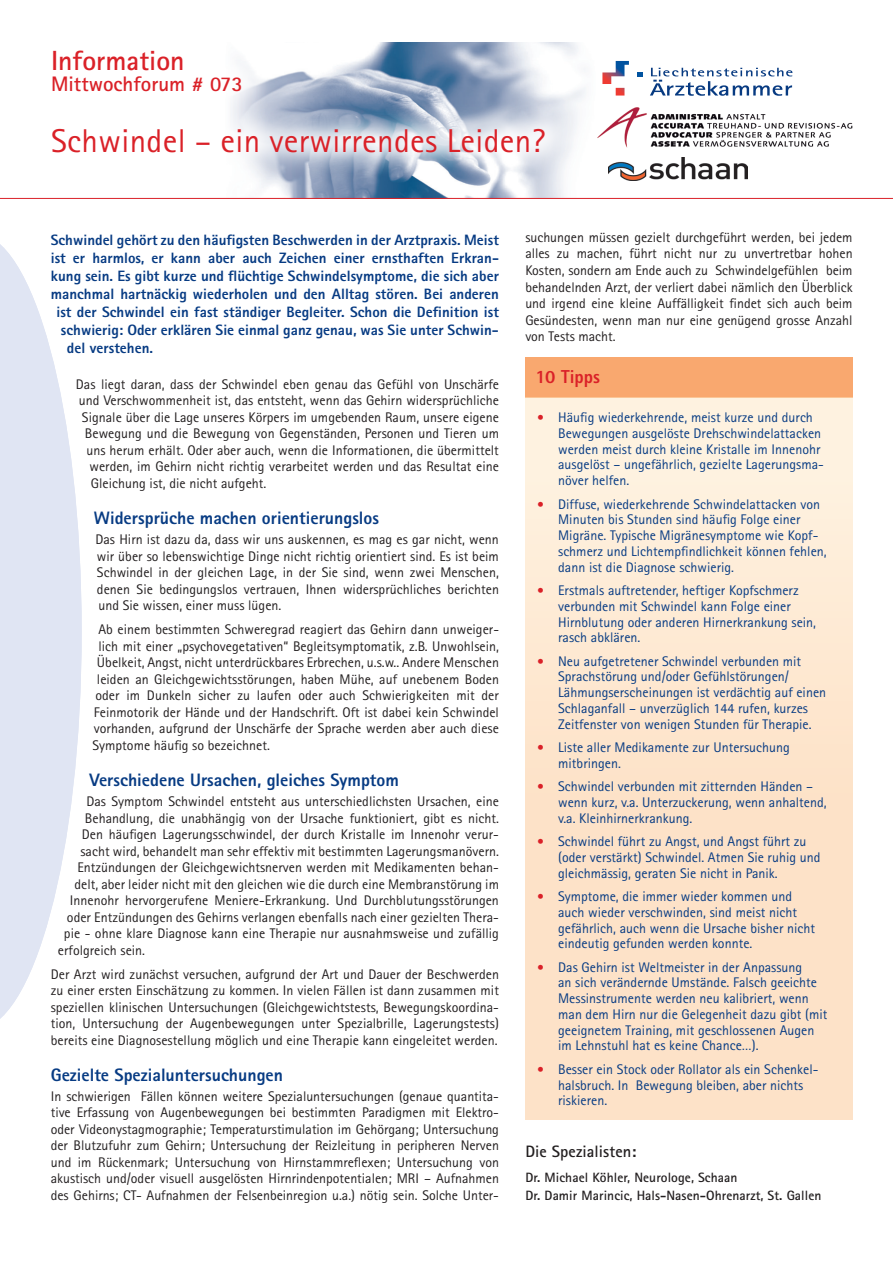
<style>
.page{position:relative;width:893px;height:1263px;background:#fff}
.page>*{position:absolute;margin:0;border:0;box-sizing:border-box;transform-origin:0 0}
.t1{font:33px "Rotis Sans Serif";letter-spacing:.01em;color:#da2128}
.t2{font:700 27.75px "Rotis Sans Serif";color:#da2128}
.t3{font:700 21px "Rotis Sans Serif";color:#da2128}
.t4{font:800 18.75px "Rotis Sans Serif";color:#da2128}
.t5{font:800 18px "Rotis Sans Serif";color:#073b83}
.t6{font:700 16.5px "Rotis Sans Serif";letter-spacing:.005em;color:#231f20}
.t7{font:800 15px "Rotis Sans Serif";color:#073b83}
.t8{font:13.95px/16.5px "Rotis Sans Serif";color:#231f20;text-align:justify}
.t9{font:13.95px/15.8px "Rotis Sans Serif";color:#073b83}
.t10{font:700 13.5px/18px "Rotis Sans Serif";letter-spacing:.005em;color:#231f20}
.s1{font-weight:800;font-size:13.65px;color:#da2128}
</style>
<div class="page">
<svg style="left:0;top:244px;width:82px;height:775px;fill:#e0e5f3"></svg>
<div style="left:525px;top:357px;width:328px;height:40px;background:#f9a86f"></div>
<div style="left:525px;top:397px;width:327px;height:723px;background:linear-gradient(to bottom,#fef1de,#fdddc1)"></div>
<img style="left:225px;top:69px;width:370px;height:129px">
<div style="left:588px;top:46px;width:219px;height:64px;background:#fff"></div>
<svg style="left:638px;top:72px;width:4px;height:4px"></svg>
<svg style="left:602px;top:61px;width:27px;height:35px"></svg>
<svg style="left:650px;top:68px;width:142px;height:28px"></svg>
<img style="left:609px;top:157px;width:139px;height:23px">
<img style="left:597px;top:108px;width:256px;height:40px">
<svg style="left:225px;top:42px;width:357px;height:136px"></svg>
<hr style="left:0;top:198px;width:893px;height:1px;background:#da2128">
<h2 class="t2" style="left:51px;top:43px;width:135px">Information</h2>
<h3 class="t3" style="left:51px;top:70px;width:193px">Mittwochforum # 073</h3>
<h1 class="t1" style="left:51px;top:121px;width:496px">Schwindel – ein verwirrendes Leiden?</h1>
<p class="t7" style="left:51px;top:230px;width:450px">Schwindel gehört zu den häufigsten Beschwerden in der Arztpraxis. Meist</p>
<p class="t7" style="left:51px;top:248px;width:450px">ist er harmlos, er kann aber auch Zeichen einer ernsthaften Erkran-</p>
<p class="t7" style="left:51px;top:266px;width:450px">kung sein. Es gibt kurze und flüchtige Schwindelsymptome, die sich aber</p>
<p class="t7" style="left:51px;top:284px;width:450px">manchmal hartnäckig wiederholen und den Alltag stören. Bei anderen</p>
<p class="t7" style="left:56px;top:302px;width:444px">ist der Schwindel ein fast ständiger Begleiter. Schon die Definition ist</p>
<p class="t7" style="left:61px;top:320px;width:439px">schwierig: Oder erklären Sie einmal ganz genau, was Sie unter Schwin-</p>
<p class="t7" style="left:67px;top:338px;width:88px">del verstehen.</p>
<p class="t8" style="left:76px;top:376px;width:425px">Das liegt daran, dass der Schwindel eben genau das Gefühl von Unschärfe</p>
<p class="t8" style="left:79px;top:392px;width:422px">und Verschwommenheit ist, das entsteht, wenn das Gehirn widersprüchliche</p>
<p class="t8" style="left:82px;top:409px;width:418px">Signale über die Lage unseres Körpers im umgebenden Raum, unsere eigene</p>
<p class="t8" style="left:85px;top:425px;width:416px">Bewegung und die Bewegung von Gegenständen, Personen und Tieren um</p>
<p class="t8" style="left:86px;top:442px;width:414px">uns herum erhält. Oder aber auch, wenn die Informationen, die übermittelt</p>
<p class="t8" style="left:89px;top:458px;width:411px">werden, im Gehirn nicht richtig verarbeitet werden und das Resultat eine</p>
<p class="t8" style="left:91px;top:475px;width:177px">Gleichung ist, die nicht aufgeht.</p>
<p class="t5" style="left:94px;top:506px;width:287px">Widersprüche machen orientierungslos</p>
<p class="t8" style="left:95px;top:531px;width:405px">Das Hirn ist dazu da, dass wir uns auskennen, es mag es gar nicht, wenn wir über so lebenswichtige Dinge nicht richtig orientiert sind. Es ist beim Schwindel in der gleichen Lage, in der Sie sind, wenn zwei Menschen, denen Sie bedingungslos vertrauen, Ihnen widersprüchliches berichten und Sie wissen, einer muss lügen.</p>
<p class="t8" style="left:98px;top:621px;width:402px">Ab einem bestimmten Schweregrad reagiert das Gehirn dann unweiger-</p>
<p class="t8" style="left:98px;top:638px;width:402px">lich mit einer „psychovegetativen“ Begleitsymptomatik, z.B. Unwohlsein,</p>
<p class="t8" style="left:97px;top:654px;width:403px">Übelkeit, Angst, nicht unterdrückbares Erbrechen, u.s.w.. Andere Menschen</p>
<p class="t8" style="left:97px;top:671px;width:404px">leiden an Gleichgewichtsstörungen, haben Mühe, auf unebenem Boden</p>
<p class="t8" style="left:95px;top:687px;width:405px">oder im Dunkeln sicher zu laufen oder auch Schwierigkeiten mit der</p>
<p class="t8" style="left:94px;top:704px;width:407px">Feinmotorik der Hände und der Handschrift. Oft ist dabei kein Schwindel</p>
<p class="t8" style="left:94px;top:720px;width:406px">vorhanden, aufgrund der Unschärfe der Sprache werden aber auch diese</p>
<p class="t8" style="left:92px;top:737px;width:179px">Symptome häufig so bezeichnet.</p>
<p class="t5" style="left:89px;top:768px;width:311px">Verschiedene Ursachen, gleiches Symptom</p>
<p class="t8" style="left:86px;top:793px;width:414px">Das Symptom Schwindel entsteht aus unterschiedlichsten Ursachen, eine</p>
<p class="t8" style="left:85px;top:809px;width:415px">Behandlung, die unabhängig von der Ursache funktioniert, gibt es nicht.</p>
<p class="t8" style="left:82px;top:826px;width:418px">Den häufigen Lagerungsschwindel, der durch Kristalle im Innenohr verur-</p>
<p class="t8" style="left:80px;top:842px;width:420px">sacht wird, behandelt man sehr effektiv mit bestimmten Lagerungsmanövern.</p>
<p class="t8" style="left:77px;top:859px;width:423px">Entzündungen der Gleichgewichtsnerven werden mit Medikamenten behan-</p>
<p class="t8" style="left:74px;top:875px;width:426px">delt, aber leider nicht mit den gleichen wie die durch eine Membranstörung im</p>
<p class="t8" style="left:70px;top:892px;width:430px">Innenohr hervorgerufene Meniere-Erkrankung. Und Durchblutungsstörungen</p>
<p class="t8" style="left:67px;top:908px;width:433px">oder Entzündungen des Gehirns verlangen ebenfalls nach einer gezielten Thera-</p>
<p class="t8" style="left:64px;top:925px;width:437px">pie - ohne klare Diagnose kann eine Therapie nur ausnahmsweise und zufällig</p>
<p class="t8" style="left:58px;top:941px;width:89px">erfolgreich sein.</p>
<p class="t8" style="left:51px;top:965px;width:450px">Der Arzt wird zunächst versuchen, aufgrund der Art und Dauer der Beschwerden zu einer ersten Einschätzung zu kommen. In vielen Fällen ist dann zusammen mit speziellen klinischen Untersuchungen (Gleichgewichtstests, Bewegungskoordina&shy;tion, Untersuchung der Augenbewegungen unter Spezialbrille, Lagerungstests) bereits eine Diagnosestellung möglich und eine Therapie kann eingeleitet werden.</p>
<p class="t5" style="left:51px;top:1063px;width:234px">Gezielte Spezialuntersuchungen</p>
<p class="t8" style="left:51px;top:1088px;width:450px">In schwierigen Fällen können weitere Spezialuntersuchungen (genaue quantita&shy;tive Erfassung von Augenbewegungen bei bestimmten Paradigmen mit Elektro&shy;oder Videonystagmographie; Temperaturstimulation im Gehörgang; Untersuchung der Blutzufuhr zum Gehirn; Untersuchung der Reizleitung in peripheren Nerven und im Rückenmark; Untersuchung von Hirnstammreflexen; Untersuchung von akustisch und/oder visuell ausgelösten Hirnrindenpotentialen; MRI – Aufnahmen des Gehirns; CT- Aufnahmen der Felsenbeinregion u.a.) nötig sein. Solche Unter-</p>
<p class="t8" style="left:525px;top:229px;width:329px">suchungen müssen gezielt durchgeführt werden, bei jedem alles zu machen, führt nicht nur zu unvertretbar hohen Kosten, sondern am Ende auch zu Schwindelgefühlen beim behandelnden Arzt, der verliert dabei nämlich den Überblick und irgend eine kleine Auffälligkeit findet sich auch beim Gesündesten, wenn man nur eine genügend grosse Anzahl von Tests macht.</p>
<h3 class="t4" style="left:536px;top:365px;width:66px">10 Tipps</h3>
<p class="t9" style="left:558px;top:409px;width:267px;text-indent:-21px"><span class="s1">•</span> Häufig wiederkehrende, meist kurze und durch Bewegungen ausgelöste Drehschwindelattacken werden meist durch kleine Kristalle im Innenohr ausgelöst – ungefährlich, gezielte Lagerungsma&shy;növer helfen.</p>
<p class="t9" style="left:558px;top:496px;width:270px;text-indent:-21px"><span class="s1">•</span> Diffuse, wiederkehrende Schwindelattacken von Minuten bis Stunden sind häufig Folge einer Migräne. Typische Migränesymptome wie Kopf&shy;schmerz und Lichtempfindlichkeit können fehlen, dann ist die Diagnose schwierig.</p>
<p class="t9" style="left:558px;top:582px;width:259px;text-indent:-21px"><span class="s1">•</span> Erstmals auftretender, heftiger Kopfschmerz verbunden mit Schwindel kann Folge einer Hirnblutung oder anderen Hirnerkrankung sein, rasch abklären.</p>
<p class="t9" style="left:558px;top:653px;width:270px;text-indent:-21px"><span class="s1">•</span> Neu aufgetretener Schwindel verbunden mit Sprachstörung und/oder Gefühlstörungen/ Lähmungserscheinungen ist verdächtig auf einen Schlaganfall – unverzüglich 144 rufen, kurzes Zeitfenster von wenigen Stunden für Therapie.</p>
<p class="t9" style="left:558px;top:739px;width:233px;text-indent:-21px"><span class="s1">•</span> Liste aller Medikamente zur Untersuchung mitbringen.</p>
<p class="t9" style="left:558px;top:778px;width:270px;text-indent:-21px"><span class="s1">•</span> Schwindel verbunden mit zitternden Händen – wenn kurz, v.a. Unterzuckerung, wenn anhaltend, v.a. Kleinhirnerkrankung.</p>
<p class="t9" style="left:558px;top:833px;width:264px;text-indent:-21px"><span class="s1">•</span> Schwindel führt zu Angst, und Angst führt zu (oder verstärkt) Schwindel. Atmen Sie ruhig und gleichmässig, geraten Sie nicht in Panik.</p>
<p class="t9" style="left:558px;top:888px;width:258px;text-indent:-21px"><span class="s1">•</span> Symptome, die immer wieder kommen und auch wieder verschwinden, sind meist nicht gefährlich, auch wenn die Ursache bisher nicht eindeutig gefunden werden konnte.</p>
<p class="t9" style="left:558px;top:959px;width:271px;text-indent:-21px"><span class="s1">•</span> Das Gehirn ist Weltmeister in der Anpassung<br>an sich verändernde Umstände. Falsch geeichte Messinstrumente werden neu kalibriert, wenn man dem Hirn nur die Gelegenheit dazu gibt (mit geeignetem Training, mit geschlossenen Augen im Lehnstuhl hat es keine Chance…).</p>
<p class="t9" style="left:558px;top:1061px;width:262px;text-indent:-21px"><span class="s1">•</span> Besser ein Stock oder Rollator als ein Schenkel&shy;halsbruch. In Bewegung bleiben, aber nichts riskieren.</p>
<p class="t6" style="left:525px;top:1141px;width:112px">Die Spezialisten:</p>
<p class="t10" style="left:525px;top:1168px;width:298px">Dr. Michael Köhler, Neurologe, Schaan<br>Dr. Damir Marincic, Hals-Nasen-Ohrenarzt, St. Gallen</p>
</div>
